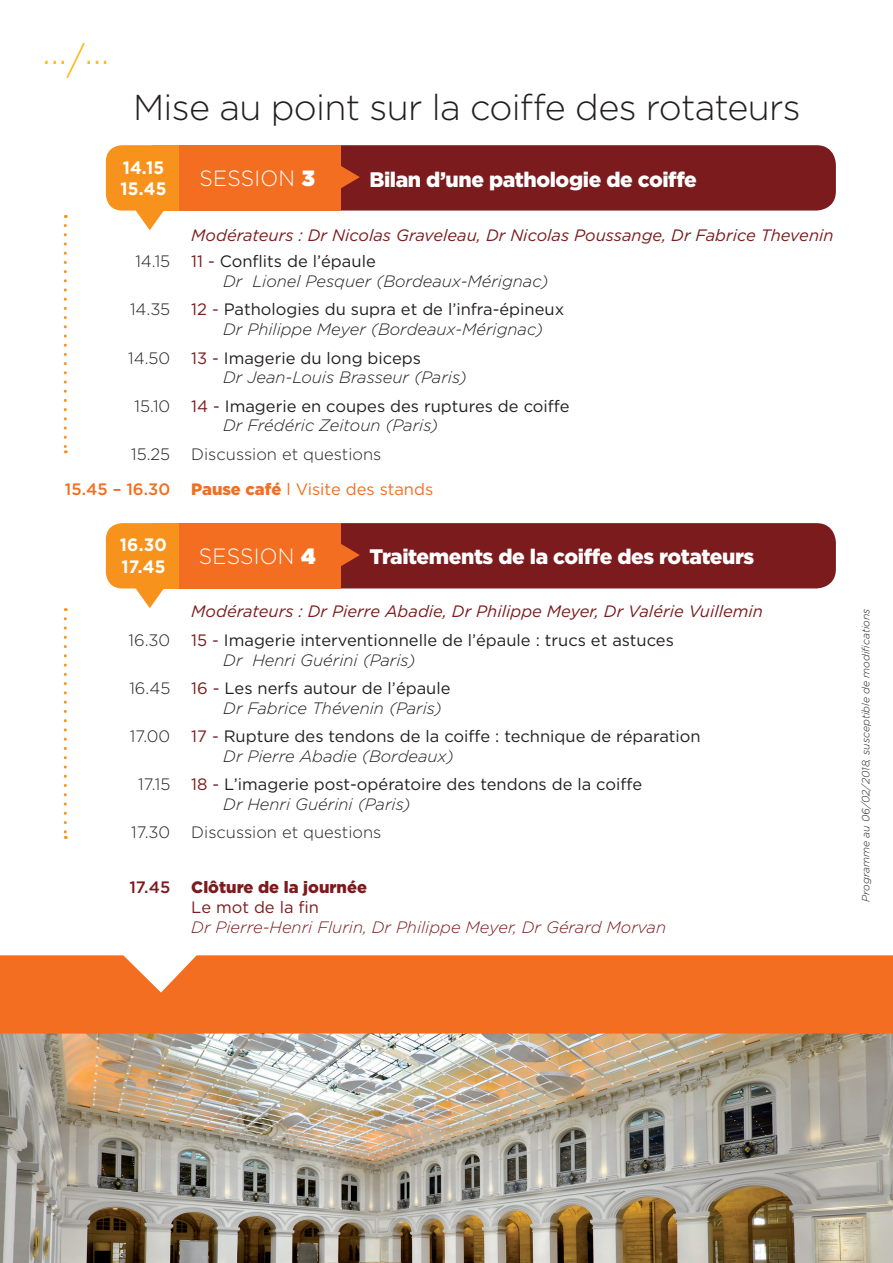
<style>
.page{position:relative;width:893px;height:1263px;background:#fff}
.page>*{position:absolute;margin:0;border:0;box-sizing:border-box;transform-origin:0 0}
.t1{font:300 37.5px "Gotham";color:#fcb814;scale:.95 1}
.t2{font:300 36px "Gotham";letter-spacing:-.02em;color:#231f20}
.t3{font:300 22.05px "Gotham";letter-spacing:.01em;color:#fff;scale:.95 1}
.t4{font:900 21px "Gotham";letter-spacing:-.02em;color:#fff}
.t5{font:700 18px/21.6px "Gotham";letter-spacing:.01em;color:#fff;scale:.95 1}
.t6{font:16.5px/19.8px "Gotham";color:#231f20}
.t7{font:italic 16.5px "Gotham";color:#7c1b1d}
.t8{font:italic 300 16.5px/19.8px "Gotham";color:#231f20}
.t9{font:300 16.5px "Gotham";color:#231f20}
.t10{font:italic 300 16.5px "Gotham";color:#7c1b1d}
.t11{font:16.5px "Gotham";color:#f36e21}
.t12{font:900 16.5px "Gotham";color:#7c1b1d}
.t13{font:16.5px "Gotham";color:#7c1b1d}
.t14{font:500 16.5px "Gotham";color:#f36e21}
.t15{font:500 16.5px "Gotham";color:#7c1b1d}
.t16{font:italic 300 10.5px "Gotham";color:#231f20}
.s1{font-weight:900}
.s2{font-weight:400;font-style:normal;color:#7c1b1d}
.s3{font-weight:400;font-style:normal}
.s4{color:#7c1b1d}
.s5{font-weight:300;font-style:italic}
</style>
<div class="page">
<img style="left:0;top:1033px;width:893px;height:230px">
<div style="left:0;top:955px;width:893px;height:78px;background:#f36e21"></div>
<div style="left:318px;top:145px;width:518px;height:66px;background:#7c1b1d;border-radius:19px"></div>
<div style="left:178px;top:145px;width:162px;height:66px;background:#f36e21"></div>
<div style="left:106px;top:145px;width:69px;height:66px;background:#f7931d;border-radius:16px"></div>
<div style="left:152px;top:145px;width:27px;height:66px;background:#f7931d"></div>
<svg style="left:135px;top:210px;width:29px;height:20px"></svg>
<svg style="left:340px;top:164px;width:20px;height:26px"></svg>
<div style="left:318px;top:523px;width:518px;height:65px;background:#7c1b1d;border-radius:19px"></div>
<div style="left:178px;top:523px;width:162px;height:65px;background:#f36e21"></div>
<div style="left:106px;top:523px;width:69px;height:65px;background:#f7931d;border-radius:16px"></div>
<div style="left:152px;top:523px;width:27px;height:65px;background:#f7931d"></div>
<svg style="left:135px;top:588px;width:29px;height:20px"></svg>
<svg style="left:340px;top:542px;width:20px;height:26px"></svg>
<svg style="left:64px;top:225px;width:3px;height:228px"></svg>
<svg style="left:64px;top:619px;width:3px;height:220px"></svg>
<h1 class="t1" style="left:43px;top:27px;width:72px">.../...</h1>
<h2 class="t2" style="left:133px;top:84px;width:669px">Mise au point sur la coiffe des rotateurs</h2>
<p class="t5" style="left:121px;top:156px;width:50px">14.15<br>15.45</p>
<h3 class="t3" style="left:200px;top:164px;width:123px">SESSION <span class="s1">3</span></h3>
<p class="t7" style="left:191px;top:224px;width:644px">Modérateurs : Dr Nicolas Graveleau, Dr Nicolas Poussange, Dr Fabrice Thevenin</p>
<p class="t9" style="left:135px;top:251px;width:36px">14.15</p>
<p class="t8" style="left:223px;top:251px;width:327px;text-indent:-32px"><span class="s2">11 -</span> <span class="s3">Conflits de l’épaule<br></span>Dr Lionel Pesquer (Bordeaux-Mérignac)</p>
<p class="t9" style="left:130px;top:299px;width:42px">14.35</p>
<p class="t6" style="left:223px;top:299px;width:342px;text-indent:-32px"><span class="s4">12 -</span> Pathologies du supra et de l’infra-épineux<br><span class="s5">Dr Philippe Meyer (Bordeaux-Mérignac)</span></p>
<p class="t9" style="left:128px;top:347px;width:43px">14.50</p>
<p class="t8" style="left:223px;top:347px;width:245px;text-indent:-32px"><span class="s2">13 -</span> <span class="s3">Imagerie du long biceps<br></span>Dr Jean-Louis Brasseur (Paris)</p>
<p class="t9" style="left:135px;top:395px;width:37px">15.10</p>
<p class="t6" style="left:223px;top:396px;width:348px;text-indent:-32px"><span class="s4">14 -</span> Imagerie en coupes des ruptures de coiffe<br><span class="s5">Dr Frédéric Zeitoun (Paris)</span></p>
<p class="t9" style="left:131px;top:443px;width:41px">15.25</p>
<p class="t9" style="left:191px;top:443px;width:192px">Discussion et questions</p>
<p class="t14" style="left:65px;top:478px;width:107px">15.45 – 16.30</p>
<p class="t11" style="left:191px;top:480px;width:243px"><span class="s1">Pause café</span> l Visite des stands</p>
<p class="t4" style="left:369px;top:167px;width:329px">Bilan d’une pathologie de coiffe</p>
<p class="t5" style="left:120px;top:534px;width:51px">16.30<br>17.45</p>
<h3 class="t3" style="left:199px;top:542px;width:124px">SESSION <span class="s1">4</span></h3>
<p class="t7" style="left:191px;top:601px;width:573px">Modérateurs : Dr Pierre Abadie, Dr Philippe Meyer, Dr Valérie Vuillemin</p>
<p class="t9" style="left:129px;top:629px;width:43px">16.30</p>
<p class="t6" style="left:223px;top:630px;width:452px;text-indent:-32px"><span class="s4">15 -</span> Imagerie interventionnelle de l’épaule : trucs et astuces<br><span class="s5">Dr Henri Guérini (Paris)</span></p>
<p class="t9" style="left:129px;top:678px;width:42px">16.45</p>
<p class="t6" style="left:223px;top:678px;width:229px;text-indent:-32px"><span class="s4">16 -</span> Les nerfs autour de l’épaule<br><span class="s5">Dr Fabrice Thévenin (Paris)</span></p>
<p class="t9" style="left:130px;top:726px;width:42px">17.00</p>
<p class="t6" style="left:223px;top:726px;width:479px;text-indent:-32px"><span class="s4">17 -</span> Rupture des tendons de la coiffe : technique de réparation<br><span class="s5">Dr Pierre Abadie (Bordeaux)</span></p>
<p class="t9" style="left:138px;top:774px;width:34px">17.15</p>
<p class="t6" style="left:223px;top:774px;width:420px;text-indent:-32px"><span class="s4">18 -</span> L’imagerie post-opératoire des tendons de la coiffe<br><span class="s5">Dr Henri Guérini (Paris)</span></p>
<p class="t9" style="left:131px;top:822px;width:41px">17.30</p>
<p class="t9" style="left:191px;top:822px;width:192px">Discussion et questions</p>
<p class="t4" style="left:369px;top:545px;width:386px">Traitements de la coiffe des rotateurs</p>
<p class="t15" style="left:129px;top:876px;width:42px">17.45</p>
<p class="t12" style="left:191px;top:878px;width:177px">Clôture de la journée</p>
<p class="t13" style="left:191px;top:898px;width:129px">Le mot de la fin</p>
<p class="t10" style="left:191px;top:916px;width:476px">Dr Pierre-Henri Flurin, Dr Philippe Meyer, Dr Gérard Morvan</p>
<p class="t16" style="left:859px;top:902px;width:295px;rotate:-90deg">Programme au 06/02/2018, susceptible de modifications</p>
</div>
